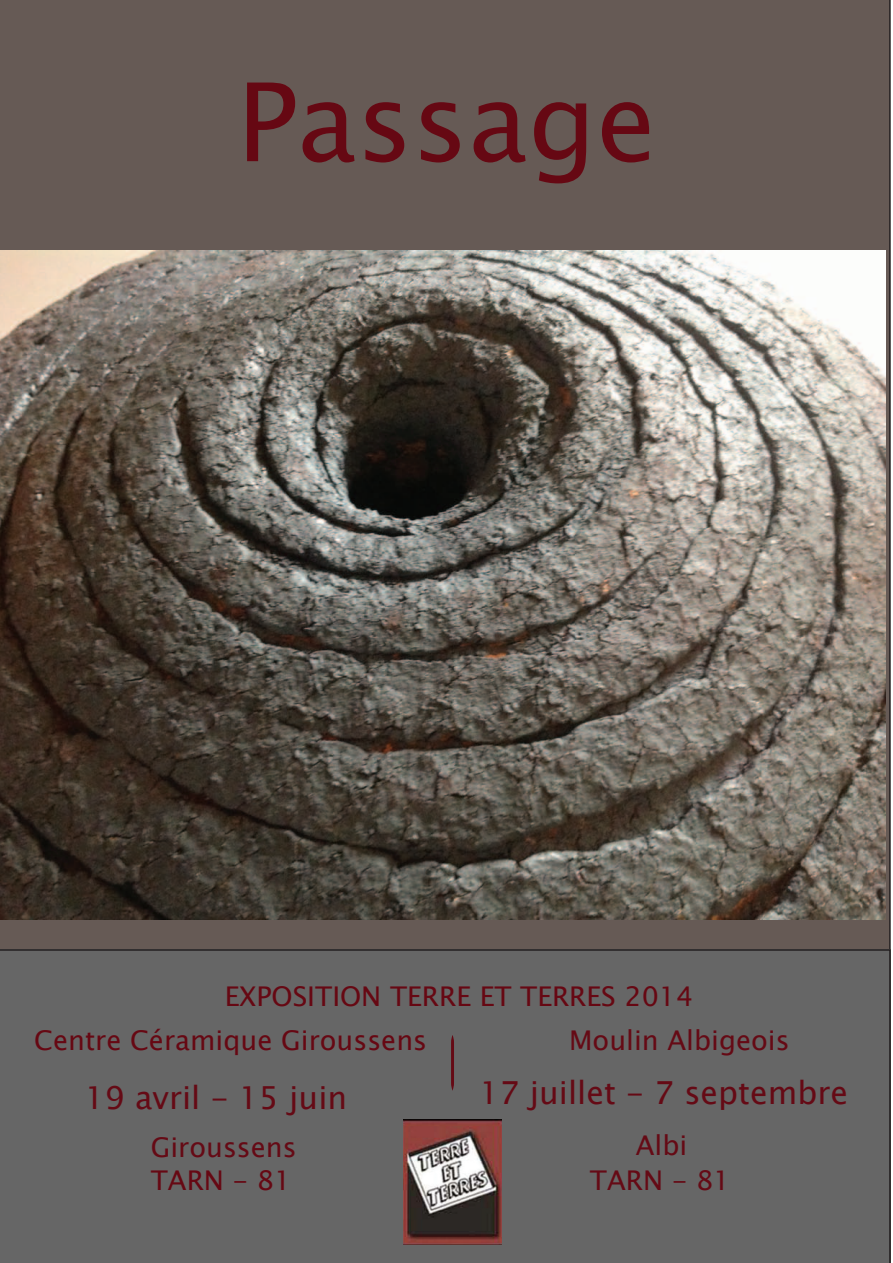
<style>
.page{position:relative;width:893px;height:1263px;background:#fff}
.page>*{position:absolute;margin:0;border:0;box-sizing:border-box;transform-origin:0 0}
.t1{font:108.75px "Lucida Sans Unicode";color:#660813}
.t2{font:31.8px "Lucida Sans Unicode";color:#650a15}
.t3{font:27.15px "Lucida Sans Unicode";color:#660813}
.t4{font:27.15px "Lucida Sans Unicode";color:#650a15}
</style>
<div class="page">
<div style="left:0;top:0;width:891px;height:949px;background:#665a55"></div>
<div style="left:0;top:949px;width:891px;height:314px;background:#666"></div>
<img style="left:0;top:251px;width:886px;height:668px">
<svg style="left:451px;top:1035px;width:3px;height:55px"></svg>
<img style="left:404px;top:1119px;width:97px;height:125px">
<h1 class="t1" style="left:237px;top:37px;width:421px">Passage</h1>
<p class="t3" style="left:225px;top:975px;width:470px">EXPOSITION TERRE ET TERRES 2014</p>
<p class="t3" style="left:34px;top:1018px;width:394px">Centre Céramique Giroussens</p>
<p class="t2" style="left:85px;top:1073px;width:264px">19 avril - 15 juin</p>
<p class="t4" style="left:569px;top:1018px;width:222px">Moulin Albigeois</p>
<p class="t2" style="left:479px;top:1068px;width:370px">17 juillet - 7 septembre</p>
<p class="t4" style="left:151px;top:1125px;width:147px">Giroussens</p>
<p class="t4" style="left:636px;top:1123px;width:53px">Albi</p>
<p class="t3" style="left:151px;top:1159px;width:142px">TARN - 81</p>
<p class="t4" style="left:590px;top:1159px;width:142px">TARN - 81</p>
</div>
